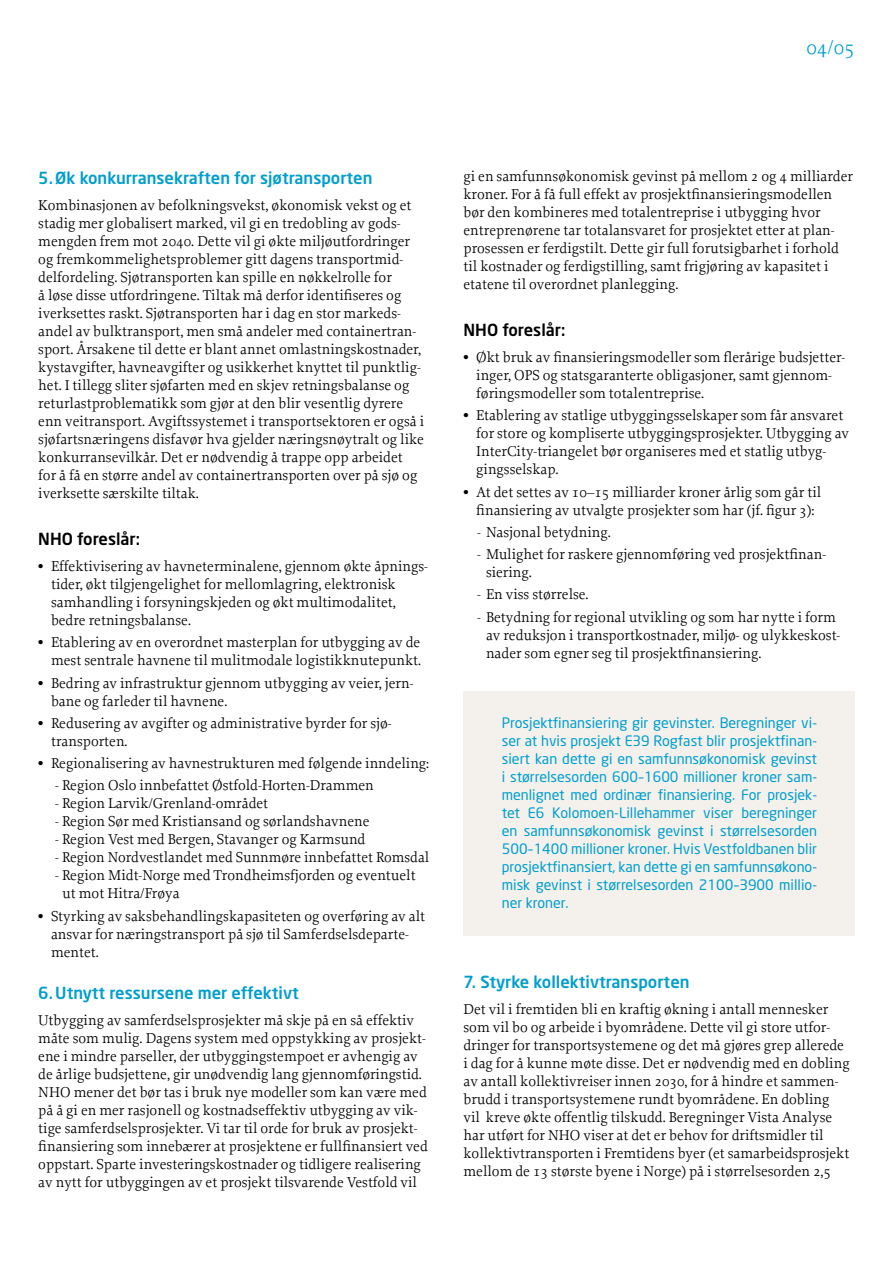
<style>
.page{position:relative;width:893px;height:1263px;background:#fff}
.page>*{position:absolute;margin:0;border:0;box-sizing:border-box;transform-origin:0 0}
.t1{font:21px "Proforma";color:#009ece}
.t2{font:500 16.5px "Neo Sans";color:#009ece}
.t3{font:500 16.5px "Neo Sans";color:#000}
.t4{font:15px/18px "Proforma";color:#000}
.t5{font:14.25px/18px "Neo Sans";color:#009ece;text-align:justify}
.s1{font-family:"Times"}
</style>
<div class="page">
<div style="left:463px;top:691px;width:392px;height:245px;background:#f4f1ec"></div>
<h1 class="t1" style="left:806px;top:34px;width:50px">04/05</h1>
<p class="t2" style="left:38px;top:167px;width:336px">5.Øk konkurransekraften for sjøtransporten</p>
<p class="t4" style="left:38px;top:196px;width:387px">Kombinasjonen av befolkningsvekst, økonomisk vekst og et stadig mer globalisert marked, vil gi en tredobling av gods&shy;mengden frem mot 2040. Dette vil gi økte miljøutfordringer og fremkommelighetsproblemer gitt dagens transportmid&shy;delfordeling. Sjøtransporten kan spille en nøkkelrolle for<br>å løse disse utfordringene. Tiltak må derfor identifiseres og iverksettes raskt. Sjøtransporten har i dag en stor markeds&shy;andel av bulktransport, men små andeler med containertran&shy;sport. Årsakene til dette er blant annet omlastningskostnader, kystavgifter, havneavgifter og usikkerhet knyttet til punktlig&shy;het. I tillegg sliter sjøfarten med en skjev retningsbalanse og returlastproblematikk som gjør at den blir vesentlig dyrere enn veitransport. Avgiftssystemet i transportsektoren er også i sjøfartsnæringens disfavør hva gjelder næringsnøytralt og like konkurransevilkår. Det er nødvendig å trappe opp arbeidet for å få en større andel av containertransporten over på sjø og iverksette særskilte tiltak.</p>
<p class="t3" style="left:38px;top:528px;width:103px">NHO foreslår:</p>
<p class="t4" style="left:51px;top:557px;width:378px;text-indent:-13px"><span class="s1">•</span> Effektivisering av havneterminalene, gjennom økte åpnings&shy;tider, økt tilgjengelighet for mellomlagring, elektronisk samhandling i forsyningskjeden og økt multimodalitet, bedre retningsbalanse.</p>
<p class="t4" style="left:38px;top:633px;width:384px;text-align:right"><span class="s1">•</span> Etablering av en overordnet masterplan for utbygging av de mest sentrale havnene til mulitmodale logistikknutepunkt.</p>
<p class="t4" style="left:51px;top:673px;width:364px;text-indent:-13px"><span class="s1">•</span> Bedring av infrastruktur gjennom utbygging av veier, jern&shy;bane og farleder til havnene.</p>
<p class="t4" style="left:51px;top:714px;width:342px;text-indent:-13px"><span class="s1">•</span> Redusering av avgifter og administrative byrder for sjø&shy;transporten.</p>
<p class="t4" style="left:38px;top:754px;width:393px"><span class="s1">•</span> Regionalisering av havnestrukturen med følgende inndeling:</p>
<p class="t4" style="left:55px;top:776px;width:320px">- Region Oslo innbefattet Østfold-Horten-Drammen</p>
<p class="t4" style="left:55px;top:794px;width:214px">- Region Larvik/Grenland-området</p>
<p class="t4" style="left:55px;top:812px;width:316px">- Region Sør med Kristiansand og sørlandshavnene</p>
<p class="t4" style="left:55px;top:830px;width:312px">- Region Vest med Bergen, Stavanger og Karmsund</p>
<p class="t4" style="left:55px;top:848px;width:375px">- Region Nordvestlandet med Sunnmøre innbefattet Romsdal</p>
<p class="t4" style="left:62px;top:866px;width:355px;text-indent:-7px">- Region Midt-Norge med Trondheimsfjorden og eventuelt ut mot Hitra/Frøya</p>
<p class="t4" style="left:51px;top:906px;width:376px;text-indent:-13px"><span class="s1">•</span> Styrking av saksbehandlingskapasiteten og overføring av alt ansvar for næringstransport på sjø til Samferdselsdeparte&shy;mentet.</p>
<p class="t2" style="left:38px;top:982px;width:262px">6.Utnytt ressursene mer effektivt</p>
<p class="t4" style="left:38px;top:1011px;width:391px">Utbygging av samferdselsprosjekter må skje på en så effektiv måte som mulig. Dagens system med oppstykking av prosjekt&shy;ene i mindre parseller, der utbyggingstempoet er avhengig av de årlige budsjettene, gir unødvendig lang gjennomføringstid.<br>NHO mener det bør tas i bruk nye modeller som kan være med på å gi en mer rasjonell og kostnadseffektiv utbygging av vik&shy;tige samferdselsprosjekter. Vi tar til orde for bruk av prosjekt&shy;finansiering som innebærer at prosjektene er fullfinansiert ved oppstart. Sparte investeringskostnader og tidligere realisering av nytt for utbyggingen av et prosjekt tilsvarende Vestfold vil</p>
<p class="t4" style="left:463px;top:167px;width:391px">gi en samfunnsøkonomisk gevinst på mellom 2 og 4 milliarder kroner. For å få full effekt av prosjektfinansieringsmodellen bør den kombineres med totalentreprise i utbygging hvor entreprenørene tar totalansvaret for prosjektet etter at plan&shy;prosessen er ferdigstilt. Dette gir full forutsigbarhet i forhold til kostnader og ferdigstilling, samt frigjøring av kapasitet i etatene til overordnet planlegging.</p>
<p class="t3" style="left:463px;top:319px;width:103px">NHO foreslår:</p>
<p class="t4" style="left:476px;top:348px;width:371px;text-indent:-13px"><span class="s1">•</span> Økt bruk av finansieringsmodeller som flerårige budsjetter&shy;inger, OPS og statsgaranterte obligasjoner, samt gjennom&shy;føringsmodeller som totalentreprise.</p>
<p class="t4" style="left:476px;top:406px;width:374px;text-indent:-13px"><span class="s1">•</span> Etablering av statlige utbyggingsselskaper som får ansvaret for store og kompliserte utbyggingsprosjekter. Utbygging av InterCity-triangelet bør organiseres med et statlig utbyg&shy;gingsselskap.</p>
<p class="t4" style="left:463px;top:482px;width:359px;text-align:center"><span class="s1">•</span> At det settes av 10–15 milliarder kroner årlig som går til finansiering av utvalgte prosjekter som har (jf. figur 3):</p>
<p class="t4" style="left:477px;top:523px;width:135px">- Nasjonal betydning.</p>
<p class="t4" style="left:486px;top:545px;width:342px;text-indent:-9px">- Mulighet for raskere gjennomføring ved prosjektfinan&shy;siering.</p>
<p class="t4" style="left:477px;top:585px;width:113px">- En viss størrelse.</p>
<p class="t4" style="left:486px;top:607px;width:356px;text-indent:-9px">- Betydning for regional utvikling og som har nytte i form av reduksjon i transportkostnader, miljø- og ulykkeskost&shy;nader som egner seg til prosjektfinansiering.</p>
<p class="t5" style="left:502px;top:713px;width:317px">Prosjektfinansiering gir gevinster. Beregninger vi&shy;ser at hvis prosjekt E39 Rogfast blir prosjektfinan&shy;siert kan dette gi en samfunnsøkonomisk gevinst i størrelsesorden 600–1600 millioner kroner sam&shy;menlignet med ordinær finansiering. For prosjek&shy;tet E6 Kolomoen-Lillehammer viser beregninger en samfunnsøkonomisk gevinst i størrelsesorden 500–1400 millioner kroner. Hvis Vestfoldbanen blir prosjektfinansiert, kan dette gi en samfunnsøkono&shy;misk gevinst i størrelsesorden 2100–3900 millio&shy;ner kroner.</p>
<p class="t2" style="left:463px;top:971px;width:228px">7. Styrke kollektivtransporten</p>
<p class="t4" style="left:463px;top:1000px;width:388px">Det vil i fremtiden bli en kraftig økning i antall mennesker som vil bo og arbeide i byområdene. Dette vil gi store utfor&shy;dringer for transportsystemene og det må gjøres grep allerede i dag for å kunne møte disse. Det er nødvendig med en dobling av antall kollektivreiser innen 2030, for å hindre et sammen&shy;brudd i transportsystemene rundt byområdene. En dobling vil kreve økte offentlig tilskudd. Beregninger Vista Analyse har utført for NHO viser at det er behov for driftsmidler til kollektivtransporten i Fremtidens byer (et samarbeidsprosjekt mellom de 13 største byene i Norge) på i størrelsesorden 2,5</p>
</div>
